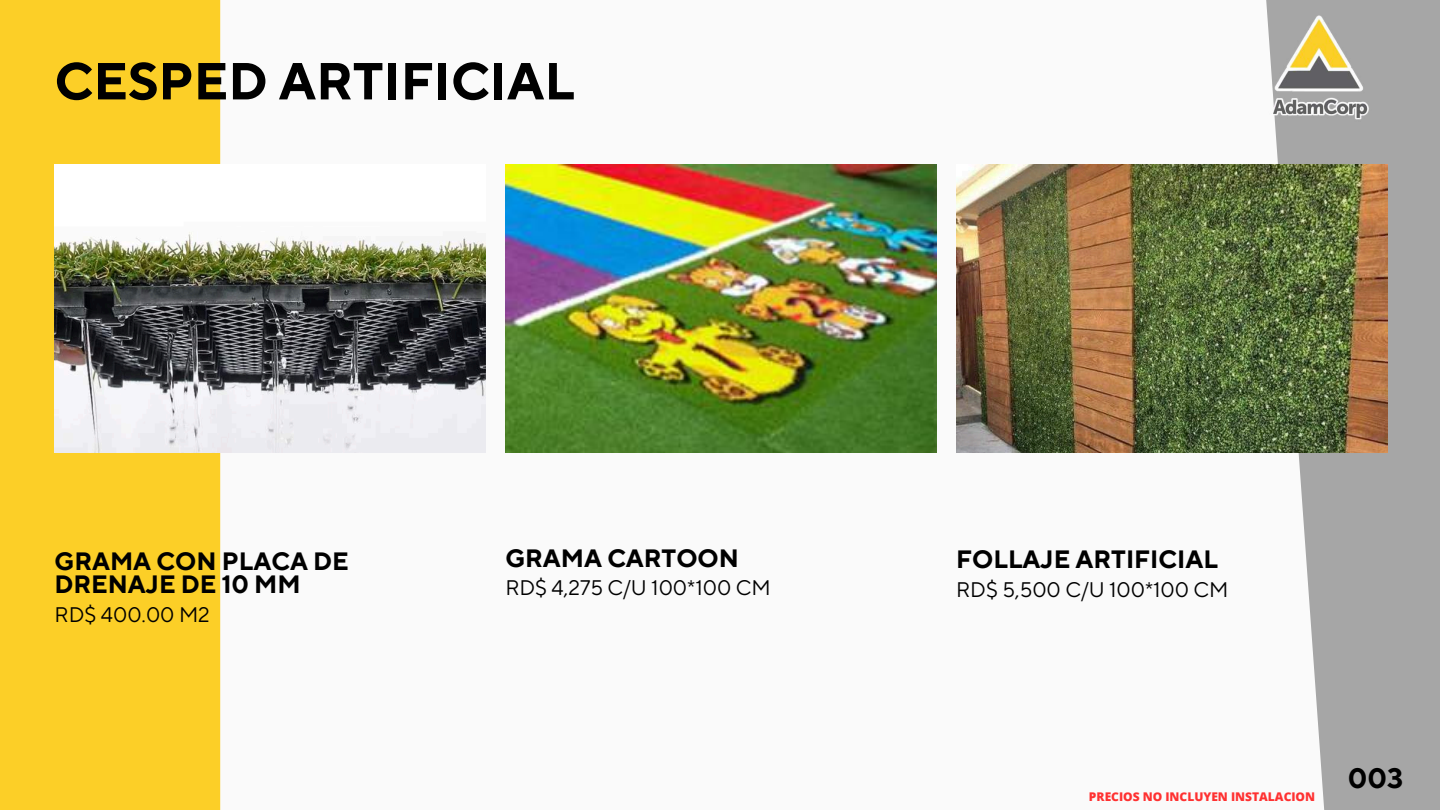
<style>
.page{position:relative;width:1440px;height:810px;background:#fafafa}
.page>*{position:absolute;margin:0;border:0;box-sizing:border-box;transform-origin:0 0}
.t1{font:700 52px "TT Norms Pro";color:#000}
.t2{font:700 28px "TT Norms Pro";color:#000}
.t3{font:700 25px/23.2px "TT Norms Pro";color:#000}
.t4{font:21px "TT Norms Pro";color:#000}
.t5{font:800 12px "Open Sans";color:#ff3131}
</style>
<div class="page">
<div style="left:0;top:0;width:220px;height:810px;background:#fccf27"></div>
<svg style="left:1266px;top:0;width:174px;height:810px;fill:#a6a6a6"></svg>
<img style="left:55px;top:165px;width:431px;height:288px">
<img style="left:505px;top:165px;width:432px;height:288px">
<img style="left:956px;top:165px;width:431px;height:288px">
<img style="left:1266px;top:0;width:125px;height:137px">
<h1 class="t1" style="left:55px;top:50px;width:522px">CESPED ARTIFICIAL</h1>
<p class="t3" style="left:55px;top:550px;width:296px">GRAMA CON PLACA DE<br>DRENAJE DE 10 MM</p>
<p class="t4" style="left:55px;top:602px;width:157px">RD$ 400.00 M2</p>
<p class="t3" style="left:505px;top:547px;width:235px">GRAMA CARTOON</p>
<p class="t4" style="left:505px;top:575px;width:267px">RD$ 4,275 C/U 100*100 CM</p>
<p class="t3" style="left:956px;top:549px;width:263px">FOLLAJE ARTIFICIAL</p>
<p class="t4" style="left:956px;top:577px;width:274px">RD$ 5,500 C/U 100*100 CM</p>
<p class="t5" style="left:1089px;top:788px;width:228px">PRECIOS NO INCLUYEN INSTALACION</p>
<p class="t2" style="left:1348px;top:761px;width:57px">003</p>
</div>
